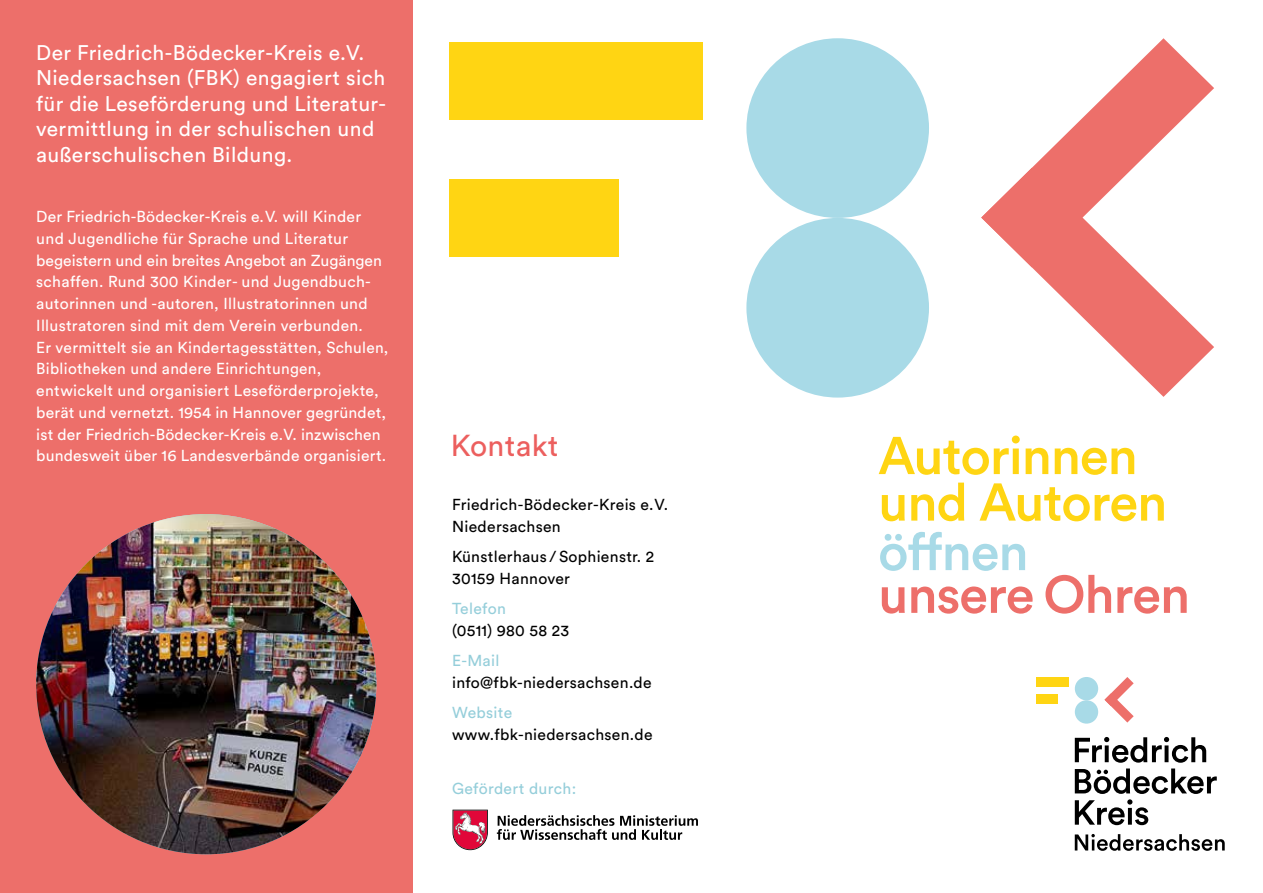
<style>
.page{position:relative;width:1263px;height:893px;background:#fff}
.page>*{position:absolute;margin:0;border:0;box-sizing:border-box;transform-origin:0 0}
.t1{font:500 52.5px/46.5px "Circular Std";letter-spacing:-.02em;color:#ffd513}
.t2{font:500 52.5px "Circular Std";letter-spacing:-.02em;color:#ed6f6a}
.t3{font:500 52.5px "Circular Std";color:#a8dae7}
.t4{font:30px "Circular Std";letter-spacing:.01em;color:#ec5f5e}
.t5{font:21px/25.5px "Circular Std";letter-spacing:.02em;color:#fff}
.t6{font:15.75px/21.8px "Circular Std";letter-spacing:.015em;color:#fff}
.t7{font:15.75px/21.8px "Circular Std";letter-spacing:.02em;color:#000}
.t8{font:15.75px "Circular Std";letter-spacing:.02em;color:#95ceda}
</style>
<div class="page">
<div style="left:0;top:0;width:412px;height:893px;background:#ed6f6a"></div>
<div style="left:746px;top:218px;width:183px;height:180px;background:#a8dae7;border-radius:50%"></div>
<div style="left:746px;top:38px;width:183px;height:180px;background:#a8dae7;border-radius:50%"></div>
<div style="left:449px;top:42px;width:253px;height:77px;background:#ffd513"></div>
<div style="left:449px;top:179px;width:170px;height:77px;background:#ffd513"></div>
<svg style="left:1031px;top:38px;width:183px;height:130px"></svg>
<svg style="left:981px;top:168px;width:233px;height:229px"></svg>
<svg style="left:1075px;top:834px;width:150px;height:17px"></svg>
<svg style="left:1075px;top:737px;width:142px;height:88px"></svg>
<img style="left:36px;top:514px;width:340px;height:340px;border-radius:170px">
<div style="left:1075px;top:700px;width:23px;height:24px;background:#a8dae7;border-radius:50%"></div>
<div style="left:1075px;top:677px;width:23px;height:23px;background:#a8dae7;border-radius:50%"></div>
<div style="left:1036px;top:677px;width:32px;height:10px;background:#ffd513"></div>
<div style="left:1036px;top:694px;width:21px;height:10px;background:#ffd513"></div>
<svg style="left:1104px;top:677px;width:30px;height:46px"></svg>
<svg style="left:452px;top:810px;width:36px;height:40px"></svg>
<svg style="left:497px;top:815px;width:201px;height:25px"></svg>
<h3 class="t5" style="left:36px;top:39px;width:351px">Der Friedrich-Bödecker-Kreis e.V.<br>Niedersachsen (FBK) engagiert sich für die Leseförderung und Literatur&shy;vermittlung in der schulischen und außerschulischen Bildung.</h3>
<p class="t6" style="left:36px;top:205px;width:354px">Der Friedrich-Bödecker-Kreis e.V. will Kinder und Jugendliche für Sprache und Literatur begeistern und ein breites Angebot an Zugängen schaffen. Rund 300 Kinder- und Jugendbuch&shy;autorinnen und -autoren, Illustratorinnen und Illustratoren sind mit dem Verein verbunden.<br>Er vermittelt sie an Kindertagesstätten, Schulen, Bibliotheken und andere Einrichtungen, entwickelt und organisiert Leseförderprojekte, berät und vernetzt. 1954 in Hannover gegründet, ist der Friedrich-Bödecker-Kreis e.V. inzwischen bundesweit über 16 Landesverbände organisiert.</p>
<h2 class="t4" style="left:451px;top:427px;width:109px">Kontakt</h2>
<p class="t7" style="left:452px;top:494px;width:217px">Friedrich-Bödecker-Kreis e.V.<br>Niedersachsen</p>
<p class="t7" style="left:452px;top:546px;width:204px">Künstlerhaus / Sophienstr. 2<br>30159 Hannover</p>
<p class="t8" style="left:452px;top:599px;width:55px">Telefon</p>
<p class="t7" style="left:452px;top:619px;width:119px">(0511) 980 58 23</p>
<p class="t8" style="left:452px;top:651px;width:49px">E-Mail</p>
<p class="t7" style="left:452px;top:671px;width:201px">info@fbk-niedersachsen.de</p>
<p class="t8" style="left:452px;top:703px;width:62px">Website</p>
<p class="t7" style="left:452px;top:723px;width:202px">www.fbk-niedersachsen.de</p>
<p class="t8" style="left:452px;top:779px;width:126px">Gefördert durch:</p>
<h1 class="t1" style="left:878px;top:431px;width:291px">Autorinnen und Autoren</h1>
<h1 class="t3" style="left:878px;top:519px;width:152px">öffnen</h1>
<h1 class="t2" style="left:878px;top:561px;width:313px">unsere Ohren</h1>
</div>
